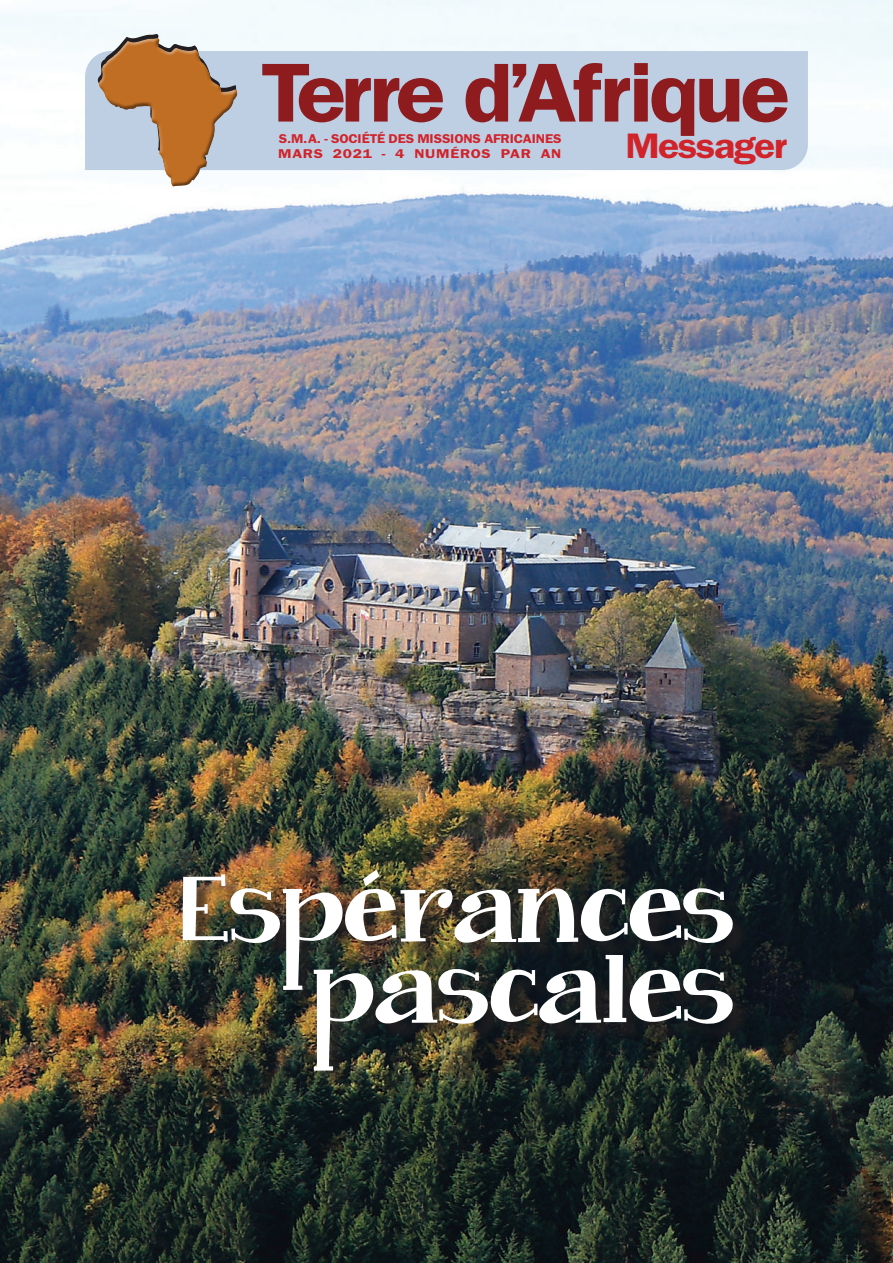
<style>
.page{position:relative;width:893px;height:1263px;background:#fff}
.page>*{position:absolute;margin:0;border:0;box-sizing:border-box;transform-origin:0 0}
.t1{font:600 84px "Franklin Gothic";letter-spacing:-.045em;color:#8e1c1f;scale:1.1 1}
.t2{font:82.35px/80.7px "Janda Curlygirl Chunky";color:#fff;text-align:right;scale:1.1 1}
.t3{font:600 35.55px "Franklin Gothic";letter-spacing:-.035em;color:#d1232a;scale:1.1 1}
.t4{font:600 12.75px/15px "Franklin Gothic";letter-spacing:-.01em;color:#d1232a;scale:1.1 1}
</style>
<div class="page">
<img style="left:0;top:0;width:893px;height:1263px">
<div style="left:85px;top:51px;width:723px;height:119px;background:#becfe4"></div>
<svg style="left:94px;top:32px;width:144px;height:155px"></svg>
<div style="left:96px;top:36px;width:142px;height:151px;background:#231f20;opacity:.5"></div>
<div style="left:185px;top:873px;width:566px;height:216px;background:#231f20;opacity:.75"></div>
<h1 class="t1" style="left:261px;top:43px;width:483px">Terre d’Afrique</h1>
<h3 class="t3" style="left:625px;top:125px;width:149px">Messager</h3>
<p class="t4" style="left:278px;top:131px;width:259px">S.M.A. - SOCIÉTÉ DES MISSIONS AFRICAINES<br>MARS 2021 - 4 NUMÉROS PAR AN</p>
<h2 class="t2" style="left:180px;top:873px;width:505px">Espérances pascales</h2>
</div>
